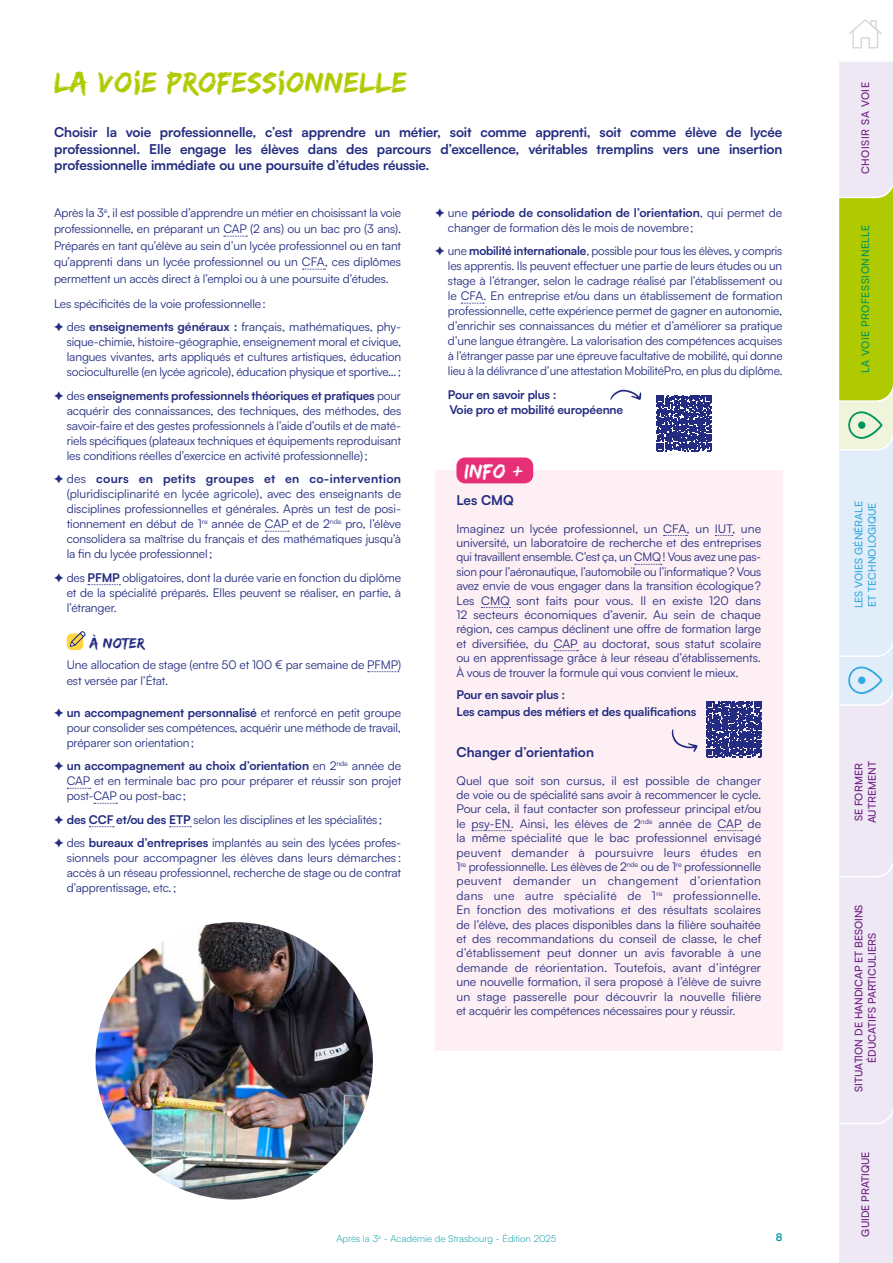
<style>
.page{position:relative;width:893px;height:1263px;background:#fff}
.page>*{position:absolute;margin:0;border:0;box-sizing:border-box;transform-origin:0 0}
.t1{font:30px "Edo SZ";letter-spacing:.02em;color:#afca00}
.t2{font:21px "Edo SZ";color:#fff}
.t3{font:15px "Edo SZ";letter-spacing:.02em;color:#232c80}
.t4{font:700 13.5px/16.5px "Satoshi";letter-spacing:-.01em;color:#232c80;text-align:justify}
.t5{font:12px/15px "Satoshi";letter-spacing:-.01em;color:#232c80;text-align:justify}
.t6{font:700 12px/15px "Satoshi";letter-spacing:-.01em;color:#232c80}
.t7{font:500 10.5px/13.5px "Satoshi";color:#6f1e82;text-align:center}
.t8{font:500 10.5px/13.5px "Satoshi";color:#34a9e1}
.t9{font:500 10.5px "Satoshi";letter-spacing:.05em;color:#00965e}
.t10{font:500 10.5px "Satoshi";letter-spacing:.05em;color:#6f1e82}
.t11{font:700 10.5px "Satoshi";color:#00979f}
.t12{font:300 9.75px "Satoshi";color:#00979f}
.s1{font-weight:700}
</style>
<div class="page">
<svg style="left:224px;top:236px;width:23px;height:1px"></svg>
<svg style="left:302px;top:269px;width:23px;height:1px"></svg>
<svg style="left:265px;top:531px;width:24px;height:1px"></svg>
<svg style="left:88px;top:584px;width:32px;height:1px"></svg>
<svg style="left:368px;top:671px;width:31px;height:1px"></svg>
<svg style="left:67px;top:788px;width:24px;height:1px"></svg>
<svg style="left:94px;top:803px;width:23px;height:1px"></svg>
<svg style="left:89px;top:826px;width:25px;height:1px"></svg>
<svg style="left:169px;top:826px;width:22px;height:1px"></svg>
<div style="left:67px;top:633px;width:16px;height:17px;background:#ffd542;border-radius:5px"></div>
<svg style="left:70px;top:631px;width:16px;height:16px"></svg>
<svg style="left:461px;top:303px;width:23px;height:1px"></svg>
<div style="left:435px;top:470px;width:347px;height:580px;background:#fdeff3"></div>
<svg style="left:664px;top:535px;width:23px;height:1px"></svg>
<svg style="left:715px;top:535px;width:18px;height:1px"></svg>
<svg style="left:635px;top:564px;width:27px;height:1px"></svg>
<svg style="left:481px;top:607px;width:30px;height:1px"></svg>
<svg style="left:554px;top:650px;width:24px;height:1px"></svg>
<svg style="left:472px;top:830px;width:39px;height:1px"></svg>
<svg style="left:718px;top:830px;width:24px;height:1px"></svg>
<div style="left:456px;top:457px;width:77px;height:26px;background:#e72f77;border-radius:9px"></div>
<img style="left:96px;top:922px;width:277px;height:277px;border-radius:139px">
<svg style="left:706px;top:701px;width:56px;height:56px"></svg>
<svg style="left:656px;top:395px;width:56px;height:56px"></svg>
<svg style="left:610px;top:390px;width:31px;height:10px"></svg>
<svg style="left:672px;top:729px;width:26px;height:23px"></svg>
<svg style="left:839px;top:62px;width:54px;height:1201px;background:#e0e4cb"></svg>
<div style="left:858px;top:676px;width:7px;height:8px;background:#34a9e1;border-radius:50%"></div>
<svg style="left:849px;top:19px;width:33px;height:30px"></svg>
<h1 class="t1" style="left:54px;top:65px;width:354px">LA VO¡E PROFESS¡ONNELLE</h1>
<p class="t4" style="left:54px;top:124px;width:730px">Choisir la voie professionnelle, c’est apprendre un métier, soit comme apprenti, soit comme élève de lycée professionnel. Elle engage les élèves dans des parcours d’excellence, véritables tremplins vers une insertion professionnelle immédiate ou une poursuite d’études réussie.</p>
<p class="t5" style="left:54px;top:204px;width:349px;line-height:16.5px">Après la 3<sup>e</sup>, il est possible d’apprendre un métier en choisissant la voie professionnelle, en préparant un CAP (2 ans) ou un bac pro (3 ans).<br>Préparés en tant qu’élève au sein d’un lycée professionnel ou en tant qu’apprenti dans un lycée professionnel ou un CFA, ces diplômes permettent un accès direct à l’emploi ou à une poursuite d’études.</p>
<p class="t5" style="left:54px;top:291px;width:349px;line-height:23.5px">Les spécificités de la voie professionnelle:<br>✦ des <span class="s1">enseignements généraux :</span> français, mathématiques, phy-</p>
<p class="t5" style="left:67px;top:334px;width:336px">sique-chimie, histoire-géographie, enseignement moral et civique, langues vivantes, arts appliqués et cultures artistiques, éducation socioculturelle (en lycée agricole), éducation physique et sportive…;</p>
<p class="t5" style="left:67px;top:387px;width:336px;text-indent:-13px">✦ des <span class="s1">enseignements professionnels théoriques et pratiques</span> pour acquérir des connaissances, des techniques, des méthodes, des savoir-faire et des gestes professionnels à l’aide d’outils et de maté&shy;riels spécifiques (plateaux techniques et équipements reproduisant les conditions réelles d’exercice en activité professionnelle);</p>
<p class="t5" style="left:67px;top:471px;width:336px;text-indent:-13px">✦ des <span class="s1">cours en petits groupes et en co-intervention </span>(pluridisciplinarité en lycée agricole), avec des enseignants de disciplines professionnelles et générales. Après un test de posi&shy;tionnement en début de 1<sup>re</sup> année de CAP et de 2<sup>nde</sup> pro, l’élève consolidera sa maîtrise du français et des mathématiques jusqu’à la fin du lycée professionnel;</p>
<p class="t5" style="left:67px;top:569px;width:336px;text-indent:-13px">✦ des <span class="s1">PFMP</span> obligatoires, dont la durée varie en fonction du diplôme et de la spécialité préparés. Elles peuvent se réaliser, en partie, à l’étranger.</p>
<p class="t3" style="left:90px;top:634px;width:56px">À NOTER</p>
<p class="t5" style="left:67px;top:656px;width:336px;line-height:16.5px">Une allocation de stage (entre 50 et 100 € par semaine de PFMP) est versée par l’État.</p>
<p class="t5" style="left:67px;top:704px;width:336px;text-indent:-13px">✦ <span class="s1">un accompagnement personnalisé</span> et renforcé en petit groupe pour consolider ses compétences, acquérir une méthode de travail, préparer son orientation;</p>
<p class="t5" style="left:67px;top:758px;width:336px;text-indent:-13px">✦ <span class="s1">un accompagnement au choix d’orientation</span> en 2<sup>nde</sup> année de CAP et en terminale bac pro pour préparer et réussir son projet post-CAP ou post-bac;</p>
<p class="t5" style="left:54px;top:807px;width:349px;line-height:23.5px">✦ <span class="s1">des CCF et/ou des ETP</span> selon les disciplines et les spécialités;<br>✦ des <span class="s1">bureaux d’entreprises</span> implantés au sein des lycées profes-</p>
<p class="t5" style="left:67px;top:850px;width:336px">sionnels pour accompagner les élèves dans leurs démarches : accès à un réseau professionnel, recherche de stage ou de contrat d’apprentissage, etc.;</p>
<p class="t5" style="left:448px;top:204px;width:336px;text-indent:-13px">✦ une <span class="s1">période de consolidation de l’orientation</span>, qui permet de changer de formation dès le mois de novembre;</p>
<p class="t5" style="left:448px;top:243px;width:336px;text-indent:-13px">✦ une <span class="s1">mobilité internationale</span>, possible pour tous les élèves, y compris les apprentis. Ils peuvent effectuer une partie de leurs études ou un stage à l’étranger, selon le cadrage réalisé par l’établissement ou le CFA. En entreprise et/ou dans un établissement de formation professionnelle, cette expérience permet de gagner en autonomie, d’enrichir ses connaissances du métier et d’améliorer sa pratique d’une langue étrangère. La valorisation des compétences acquises à l’étranger passe par une épreuve facultative de mobilité, qui donne lieu à la délivrance d’une attestation MobilitéPro, en plus du diplôme.</p>
<p class="t6" style="left:448px;top:386px;width:177px">Pour en savoir plus :<br>Voie pro et mobilité européenne</p>
<h2 class="t2" style="left:464px;top:459px;width:61px">INFO +</h2>
<p class="t4" style="left:456px;top:491px;width:59px">Les CMQ</p>
<p class="t5" style="left:456px;top:520px;width:306px;line-height:14.4px">Imaginez un lycée professionnel, un CFA, un IUT, une université, un laboratoire de recherche et des entreprises qui travaillent ensemble. C’est ça, un CMQ! Vous avez une pas&shy;sion pour l’aéronautique, l’automobile ou l’informatique? Vous avez envie de vous engager dans la transition écologique?<br>Les CMQ sont faits pour vous. Il en existe 120 dans 12 secteurs économiques d’avenir. Au sein de chaque région, ces campus déclinent une offre de formation large et diversifiée, du CAP au doctorat, sous statut scolaire ou en apprentissage grâce à leur réseau d’établissements.<br>À vous de trouver la formule qui vous convient le mieux.</p>
<p class="t6" style="left:456px;top:686px;width:241px;line-height:16.2px">Pour en savoir plus :<br>Les campus des métiers et des qualifications</p>
<p class="t4" style="left:456px;top:743px;width:139px">Changer d’orientation</p>
<p class="t5" style="left:456px;top:772px;width:306px;line-height:14.4px">Quel que soit son cursus, il est possible de changer de voie ou de spécialité sans avoir à recommencer le cycle.<br>Pour cela, il faut contacter son professeur principal et/ou le psy-EN. Ainsi, les élèves de 2<sup>nde</sup> année de CAP de la même spécialité que le bac professionnel envisagé peuvent demander à poursuivre leurs études en 1<sup>re</sup> professionnelle. Les élèves de 2<sup>nde</sup> ou de 1<sup>re</sup> professionnelle peuvent demander un changement d’orientation dans une autre spécialité de 1<sup>re</sup> professionnelle.<br>En fonction des motivations et des résultats scolaires de l’élève, des places disponibles dans la filière souhaitée et des recommandations du conseil de classe, le chef d’établissement peut donner un avis favorable à une demande de réorientation. Toutefois, avant d’intégrer une nouvelle formation, il sera proposé à l’élève de suivre un stage passerelle pour découvrir la nouvelle filière et acquérir les compétences nécessaires pour y réussir.</p>
<p class="t12" style="left:336px;top:1232px;width:222px">Après la 3<sup>e</sup> - Académie de Strasbourg - Édition 2025</p>
<p class="t11" style="left:776px;top:1230px;width:8px">8</p>
<p class="t10" style="left:858px;top:174px;width:93px;rotate:-90deg">CHOISIR SA VOIE</p>
<p class="t9" style="left:858px;top:373px;width:150px;rotate:-90deg">LA VOIE PROFESSIONNELLE</p>
<p class="t8" style="left:851px;top:608px;width:108px;rotate:-90deg">LES VOIES GÉNÉRALE<br>ET TECHNOLOGIQUE</p>
<p class="t7" style="left:851px;top:823px;width:63px;text-align:left;rotate:-90deg">SE FORMER<br>AUTREMENT</p>
<p class="t7" style="left:851px;top:1092px;width:189px;rotate:-90deg">SITUATION DE HANDICAP ET BESOINS<br>ÉDUCATIFS PARTICULIERS</p>
<p class="t7" style="left:858px;top:1236px;width:87px;rotate:-90deg">GUIDE PRATIQUE</p>
</div>
